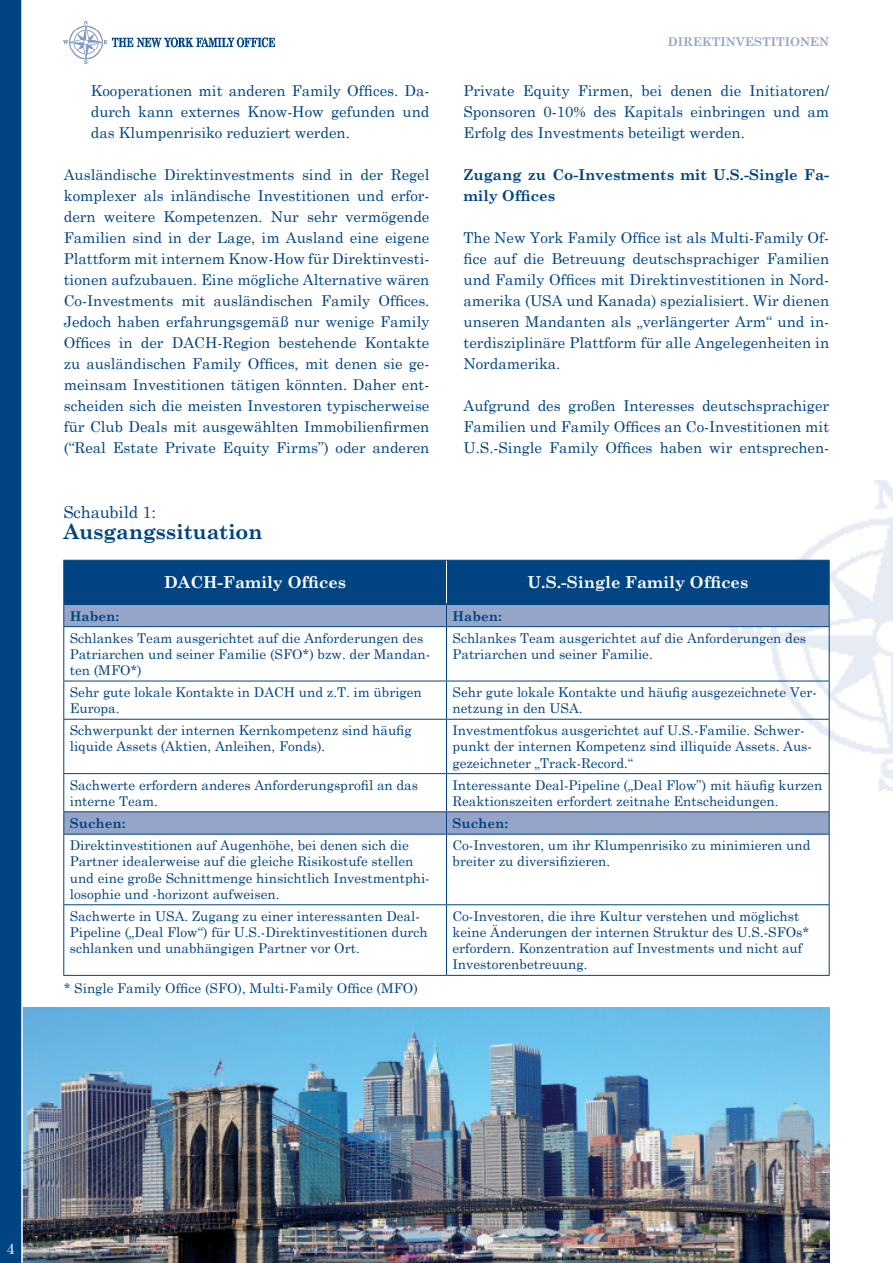
<style>
.page{position:relative;width:893px;height:1263px;background:#fff}
.page>*{position:absolute;margin:0;border:0;box-sizing:border-box;transform-origin:0 0}
.t1{font:700 21px "Century Schoolbook";letter-spacing:-.01em;color:#004481}
.t2{font:700 16.5px "Century Schoolbook";color:#fff}
.t3{font:16.5px "Century Schoolbook";letter-spacing:-.01em;color:#004481}
.t4{font:15px/21px "Century Schoolbook";color:#004481;text-align:justify}
.TNYFO_Headline{font:700 15px/21px "Century Schoolbook";color:#004481}
.t5{font:15px "Century Schoolbook";color:#fff}
.TNYFO_Headline-2{font:13.5px/16.2px "Century Schoolbook";color:#004481}
.t6{font:700 13.5px "Century Schoolbook";color:#004481}
.t7{font:700 12px "Century Schoolbook";color:#96a4c7}
</style>
<div class="page">
<img style="left:23px;top:1008px;width:806px;height:255px">
<div style="left:0;top:0;width:22px;height:1263px;background:#004481"></div>
<img style="left:726px;top:480px;width:167px;height:310px">
<img style="left:64px;top:21px;width:210px;height:43px">
<hr style="left:21px;top:0;width:2px;height:1263px;background:#fff">
<svg style="left:64px;top:627px;width:765px;height:207px"></svg>
<svg style="left:63px;top:561px;width:767px;height:65px;background:#316398"></svg>
<hr style="left:63px;top:626px;width:383px;height:1px;background:#004481">
<hr style="left:63px;top:627px;width:1px;height:54px;background:#004481">
<hr style="left:446px;top:626px;width:384px;height:1px;background:#004481">
<hr style="left:446px;top:627px;width:1px;height:54px;background:#004481">
<hr style="left:829px;top:627px;width:1px;height:54px;background:#004481">
<hr style="left:63px;top:681px;width:383px;height:1px;background:#004481">
<hr style="left:63px;top:681px;width:1px;height:38px;background:#004481">
<hr style="left:446px;top:681px;width:384px;height:1px;background:#004481">
<hr style="left:446px;top:681px;width:1px;height:38px;background:#004481">
<hr style="left:829px;top:681px;width:1px;height:38px;background:#004481">
<hr style="left:63px;top:719px;width:383px;height:1px;background:#004481">
<hr style="left:63px;top:720px;width:1px;height:53px;background:#004481">
<hr style="left:446px;top:719px;width:384px;height:1px;background:#004481">
<hr style="left:446px;top:720px;width:1px;height:53px;background:#004481">
<hr style="left:829px;top:720px;width:1px;height:53px;background:#004481">
<hr style="left:63px;top:773px;width:383px;height:1px;background:#004481">
<hr style="left:63px;top:774px;width:1px;height:37px;background:#004481">
<hr style="left:446px;top:773px;width:384px;height:1px;background:#004481">
<hr style="left:446px;top:774px;width:1px;height:37px;background:#004481">
<hr style="left:829px;top:774px;width:1px;height:37px;background:#004481">
<hr style="left:63px;top:811px;width:383px;height:1px;background:#004481">
<svg style="left:63px;top:812px;width:1px;height:22px"></svg>
<hr style="left:446px;top:811px;width:384px;height:1px;background:#004481">
<svg style="left:446px;top:812px;width:1px;height:22px"></svg>
<svg style="left:829px;top:812px;width:1px;height:22px"></svg>
<hr style="left:63px;top:834px;width:383px;height:1px;background:#004481">
<hr style="left:63px;top:834px;width:1px;height:70px;background:#004481">
<hr style="left:446px;top:834px;width:384px;height:1px;background:#004481">
<hr style="left:446px;top:834px;width:1px;height:70px;background:#004481">
<hr style="left:829px;top:834px;width:1px;height:70px;background:#004481">
<hr style="left:63px;top:904px;width:383px;height:1px;background:#004481">
<hr style="left:63px;top:905px;width:1px;height:70px;background:#004481">
<hr style="left:446px;top:904px;width:384px;height:1px;background:#004481">
<hr style="left:446px;top:905px;width:1px;height:70px;background:#004481">
<hr style="left:829px;top:905px;width:1px;height:70px;background:#004481">
<hr style="left:63px;top:975px;width:383px;height:1px;background:#004481">
<hr style="left:446px;top:975px;width:384px;height:1px;background:#004481">
<hr style="left:446px;top:561px;width:1px;height:42px;background:#fff">
<hr style="left:63px;top:560px;width:383px;height:1px;background:#004481">
<hr style="left:63px;top:561px;width:1px;height:43px;background:#004481">
<hr style="left:446px;top:560px;width:384px;height:1px;background:#004481">
<hr style="left:829px;top:561px;width:1px;height:43px;background:#004481">
<hr style="left:64px;top:603px;width:382px;height:2px;background:#004481">
<hr style="left:446px;top:603px;width:383px;height:2px;background:#004481">
<p class="t4" style="left:91px;top:79px;width:340px">Kooperationen mit anderen Family Offices. Da&shy;durch kann externes Know-How gefunden und das Klumpenrisiko reduziert werden.</p>
<p class="t4" style="left:64px;top:163px;width:367px">Ausländische Direktinvestments sind in der Regel komplexer als inländische Investitionen und erfor&shy;dern weitere Kompetenzen. Nur sehr vermögende Familien sind in der Lage, im Ausland eine eigene Plattform mit internem Know-How für Direktinvesti&shy;tionen aufzubauen. Eine mögliche Alternative wären Co-Investments mit ausländischen Family Offices.<br>Jedoch haben erfahrungsgemäß nur wenige Family Offices in der DACH-Region bestehende Kontakte zu ausländischen Family Offices, mit denen sie ge&shy;meinsam Investitionen tätigen könnten. Daher ent&shy;scheiden sich die meisten Investoren typischerweise für Club Deals mit ausgewählten Immobilienfirmen (“Real Estate Private Equity Firms”) oder anderen</p>
<p class="t3" style="left:63px;top:499px;width:94px">Schaubild 1:</p>
<p class="t1" style="left:63px;top:516px;width:201px">Ausgangssituation</p>
<p class="t7" style="left:668px;top:32px;width:163px">DIREKTINVESTITIONEN</p>
<p class="t4" style="left:463px;top:79px;width:367px">Private Equity Firmen, bei denen die Initiatoren/ Sponsoren 0-10% des Kapitals einbringen und am Erfolg des Investments beteiligt werden.</p>
<p class="TNYFO_Headline" style="left:463px;top:164px;width:367px">Zugang zu Co-Investments mit U.S.-Single Fa&shy;mily Offices</p>
<p class="t4" style="left:463px;top:226px;width:367px">The New York Family Office ist als Multi-Family Of&shy;fice auf die Betreuung deutschsprachiger Familien und Family Offices mit Direktinvestitionen in Nord&shy;amerika (USA und Kanada) spezialisiert. Wir dienen unseren Mandanten als „verlängerter Arm“ und in&shy;terdisziplinäre Plattform für alle Angelegenheiten in Nordamerika.</p>
<p class="t4" style="left:463px;top:394px;width:367px">Aufgrund des großen Interesses deutschsprachiger Familien und Family Offices an Co-Investitionen mit U.S.-Single Family Offices haben wir entsprechen-</p>
<p class="t2" style="left:164px;top:570px;width:183px">DACH-Family Offices</p>
<p class="t2" style="left:527px;top:570px;width:222px">U.S.-Single Family Offices</p>
<p class="t6" style="left:70px;top:605px;width:51px">Haben:</p>
<p class="t6" style="left:452px;top:605px;width:51px">Haben:</p>
<p class="TNYFO_Headline-2" style="left:70px;top:628px;width:362px">Schlankes Team ausgerichtet auf die Anforderungen des<br>Patriarchen und seiner Familie (SFO*) bzw. der Mandan&shy;ten (MFO*)</p>
<p class="TNYFO_Headline-2" style="left:452px;top:628px;width:355px">Schlankes Team ausgerichtet auf die Anforderungen des<br>Patriarchen und seiner Familie.</p>
<p class="TNYFO_Headline-2" style="left:70px;top:683px;width:354px">Sehr gute lokale Kontakte in DACH und z.T. im übrigen<br>Europa.</p>
<p class="TNYFO_Headline-2" style="left:452px;top:683px;width:366px">Sehr gute lokale Kontakte und häufig ausgezeichnete Ver&shy;netzung in den USA.</p>
<p class="TNYFO_Headline-2" style="left:70px;top:721px;width:343px">Schwerpunkt der internen Kernkompetenz sind häufig liquide Assets (Aktien, Anleihen, Fonds).</p>
<p class="TNYFO_Headline-2" style="left:452px;top:721px;width:361px">Investmentfokus ausgerichtet auf U.S.-Familie. Schwer&shy;punkt der internen Kompetenz sind illiquide Assets. Aus&shy;gezeichneter „Track-Record.“</p>
<p class="TNYFO_Headline-2" style="left:70px;top:775px;width:350px">Sachwerte erfordern anderes Anforderungsprofil an das interne Team.</p>
<p class="TNYFO_Headline-2" style="left:452px;top:775px;width:371px">Interessante Deal-Pipeline („Deal Flow”) mit häufig kurzen<br>Reaktionszeiten erfordert zeitnahe Entscheidungen.</p>
<p class="t6" style="left:70px;top:812px;width:57px">Suchen:</p>
<p class="t6" style="left:452px;top:812px;width:57px">Suchen:</p>
<p class="TNYFO_Headline-2" style="left:70px;top:836px;width:361px">Direktinvestitionen auf Augenhöhe, bei denen sich die Partner idealerweise auf die gleiche Risikostufe stellen und eine große Schnittmenge hinsichtlich Investmentphi&shy;losophie und -horizont aufweisen.</p>
<p class="TNYFO_Headline-2" style="left:452px;top:836px;width:359px">Co-Investoren, um ihr Klumpenrisiko zu minimieren und breiter zu diversifizieren.</p>
<p class="TNYFO_Headline-2" style="left:70px;top:907px;width:360px">Sachwerte in USA. Zugang zu einer interessanten Deal-<br>Pipeline („Deal Flow“) für U.S.-Direktinvestitionen durch schlanken und unabhängigen Partner vor Ort.</p>
<p class="TNYFO_Headline-2" style="left:452px;top:907px;width:358px">Co-Investoren, die ihre Kultur verstehen und möglichst keine Änderungen der internen Struktur des U.S.-SFOs* erfordern. Konzentration auf Investments und nicht auf Investorenbetreuung.</p>
<p class="TNYFO_Headline-2" style="left:64px;top:979px;width:356px">* Single Family Office (SFO), Multi-Family Office (MFO)</p>
<p class="t5" style="left:6px;top:1235px;width:10px">4</p>
</div>
